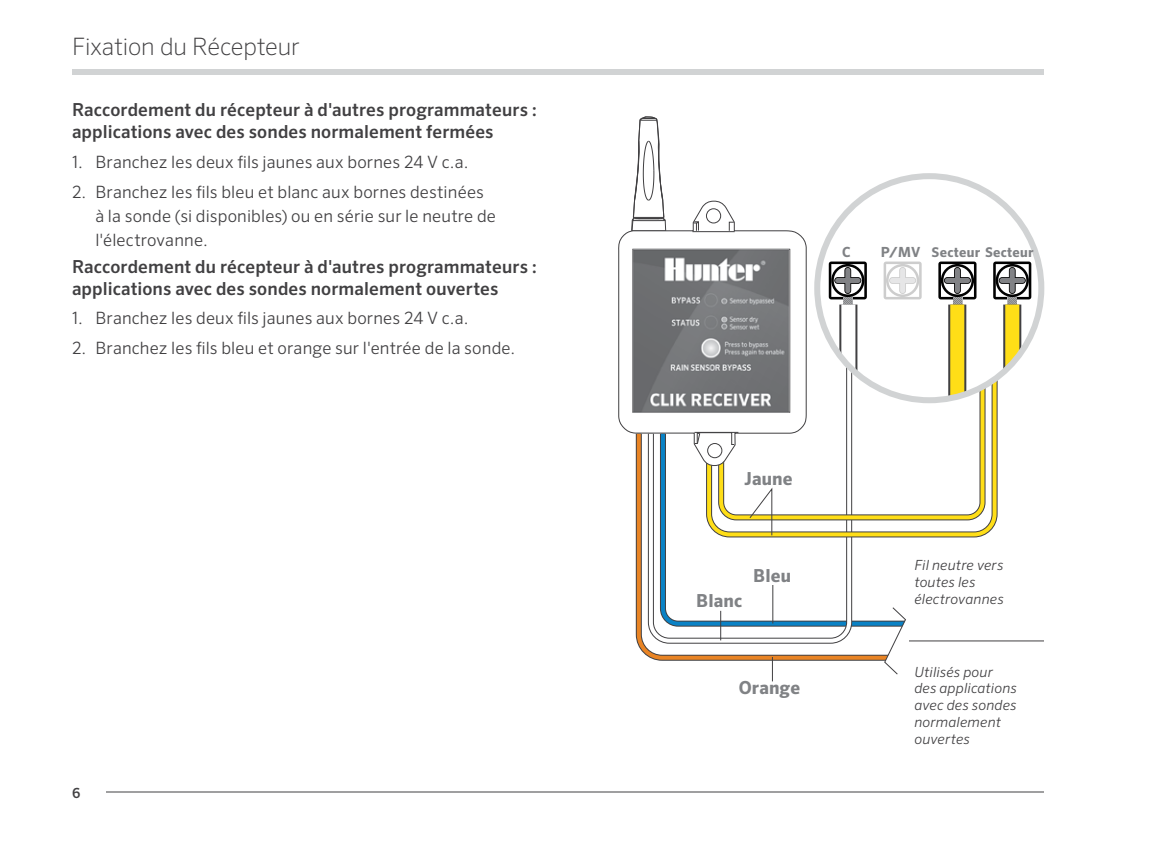
<style>
.page{position:relative;width:1152px;height:864px;background:#fff}
.page>*{position:absolute;margin:0;border:0;box-sizing:border-box;transform-origin:0 0}
.t1{font:200 24px "Sero Pro";letter-spacing:-.01em;color:#414042}
.t2{font:500 18px/21.6px "Sero Pro";letter-spacing:.01em;color:#414042}
.t3{font:700 18px "Sero Pro";letter-spacing:.01em;color:#808285}
.t4{font:300 17px/24px "Sero Pro";letter-spacing:.01em;color:#414042}
.t5{font:italic 300 14px/16.8px "Sero Pro";letter-spacing:.01em;color:#414042}
.t6{font:500 14px "Sero Pro";color:#414042}
.t7{font:700 14px "Sero Pro";color:#808285}
.t8{font:700 13.6px "Sero Pro";letter-spacing:.02em;color:#808285}
.s1{font-size:14px}
</style>
<div class="page">
<div style="left:72px;top:69px;width:972px;height:6px;background:#d1d3d4"></div>
<hr style="left:72px;top:792px;width:972px;height:1px;background:#414042">
<div style="left:72px;top:776px;width:33px;height:33px;background:#fff"></div>
<svg style="left:635px;top:467px;width:276px;height:195px"></svg>
<svg style="left:855px;top:540px;width:56px;height:88px"></svg>
<svg style="left:647px;top:467px;width:206px;height:178px"></svg>
<svg style="left:703px;top:373px;width:298px;height:167px"></svg>
<svg style="left:705px;top:375px;width:294px;height:163px"></svg>
<svg style="left:634px;top:116px;width:30px;height:84px"></svg>
<svg style="left:618px;top:200px;width:189px;height:267px"></svg>
<hr style="left:692px;top:231px;width:43px;height:1px;background:#414042">
<svg style="left:728px;top:221px;width:7px;height:11px"></svg>
<svg style="left:692px;top:220px;width:7px;height:12px"></svg>
<div style="left:706px;top:208px;width:15px;height:15px;border:1px solid #414042;border-radius:50%"></div>
<img style="left:626px;top:246px;width:170px;height:170px">
<svg style="left:829px;top:262px;width:38px;height:64px"></svg>
<svg style="left:938px;top:262px;width:39px;height:64px"></svg>
<svg style="left:993px;top:262px;width:38px;height:64px"></svg>
<svg style="left:884px;top:262px;width:38px;height:37px"></svg>
<svg style="left:948px;top:305px;width:18px;height:76px"></svg>
<div style="left:950px;top:305px;width:14px;height:95px;background:#ffde17"></div>
<svg style="left:839px;top:305px;width:18px;height:76px"></svg>
<svg style="left:841px;top:305px;width:14px;height:76px"></svg>
<svg style="left:1003px;top:305px;width:18px;height:71px"></svg>
<svg style="left:1005px;top:305px;width:14px;height:71px"></svg>
<div style="left:814px;top:173px;width:230px;height:230px;border:6px solid #d1d3d4;border-radius:50%"></div>
<svg style="left:884px;top:606px;width:24px;height:69px"></svg>
<hr style="left:909px;top:640px;width:135px;height:1px;background:#414042">
<svg style="left:693px;top:381px;width:296px;height:155px"></svg>
<hr style="left:772px;top:585px;width:1px;height:39px;background:#414042">
<svg style="left:720px;top:611px;width:1px;height:29px"></svg>
<svg style="left:772px;top:657px;width:1px;height:24px"></svg>
<h1 class="t1" style="left:72px;top:32px;width:229px">Fixation du Récepteur</h1>
<p class="t2" style="left:72px;top:99px;width:467px">Raccordement du récepteur à d'autres programmateurs : applications avec des sondes normalement fermées</p>
<p class="t4" style="left:72px;top:150px;width:398px">1. Branchez les deux fils jaunes aux bornes 24 V c.a.</p>
<p class="t4" style="left:95px;top:179px;width:402px;text-indent:-23px">2. Branchez les fils bleu et blanc aux bornes destinées à la sonde (si disponibles) ou en série sur le neutre de l'électrovanne.</p>
<p class="t2" style="left:72px;top:256px;width:467px">Raccordement du récepteur à d'autres programmateurs : applications avec des sondes normalement ouvertes</p>
<p class="t4" style="left:72px;top:306px;width:398px">1. Branchez les deux fils jaunes aux bornes 24 V c.a.</p>
<p class="t4" style="left:72px;top:336px;width:445px">2. Branchez les fils bleu et orange sur l'entrée de la sonde.</p>
<p class="t6" style="left:72px;top:784px;width:10px">6</p>
<p class="t7" style="left:842px;top:244px;width:10px">C</p>
<p class="t8" style="left:881px;top:244px;width:154px"><span class="s1">P/MV</span> Secteur Secteur</p>
<p class="t3" style="left:744px;top:468px;width:50px">Jaune</p>
<p class="t3" style="left:696px;top:590px;width:48px">Blanc</p>
<p class="t3" style="left:753px;top:564px;width:40px">Bleu</p>
<p class="t3" style="left:739px;top:676px;width:63px">Orange</p>
<p class="t5" style="left:914px;top:557px;width:91px">Fil neutre vers toutes les électrovannes</p>
<p class="t5" style="left:914px;top:663px;width:104px">Utilisés pour des applications avec des sondes normalement ouvertes</p>
</div>
